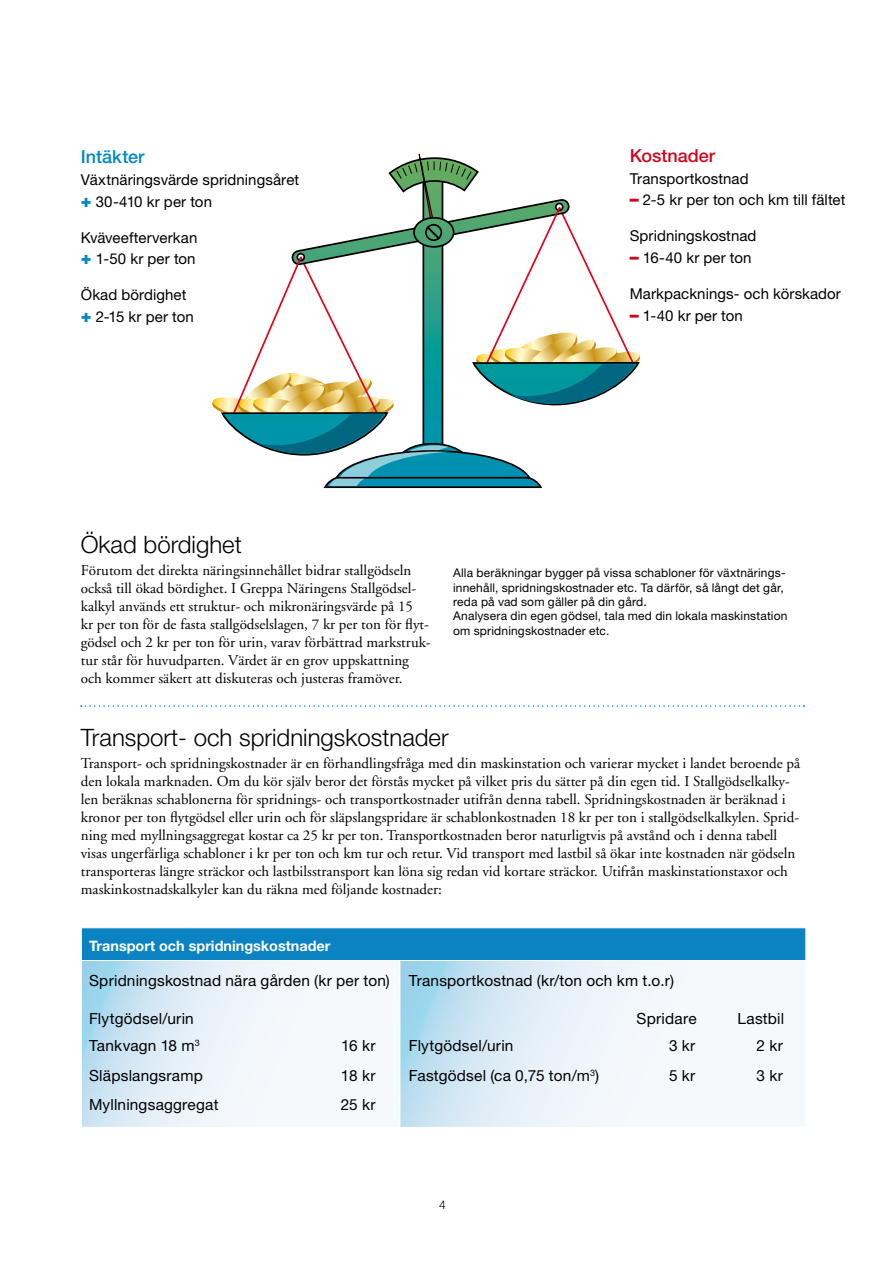
<style>
.page{position:relative;width:885px;height:1263px;background:#fff}
.page>*{position:absolute;margin:0;border:0;box-sizing:border-box;transform-origin:0 0}
.t1{font:300 24px "Helvetica Neue LT";color:#000}
.t2{font:500 18px "Helvetica Neue LT";color:#cd071e}
.t3{font:500 18px "Helvetica Neue LT";color:#0087c8}
.t4{font:15.45px "Helvetica Neue LT";letter-spacing:.015em;color:#000}
.t5{font:15px/18px "Adobe Garamond";color:#000}
.t6{font:15px/21.6px "Helvetica Neue LT";letter-spacing:.005em;color:#000}
.t7{font:700 14.4px "Helvetica Neue LT";color:#fff}
.t8{font:12px/14.4px "Helvetica Neue LT";letter-spacing:.015em;color:#000}
.t9{font:300 12px "Helvetica Neue LT";color:#000}
.s1{font-weight:900;font-size:18px;color:#0087c8}
.s2{font-weight:900;font-size:18px;color:#cd071e}
</style>
<div class="page">
<svg style="left:83px;top:961px;width:237px;height:165px"></svg>
<div style="left:81px;top:958px;width:319px;height:170px;border:1px solid #fff"></div>
<svg style="left:401px;top:961px;width:291px;height:165px"></svg>
<div style="left:399px;top:958px;width:407px;height:170px;border:1px solid #fff"></div>
<svg style="left:81px;top:927px;width:725px;height:34px;background:#1b8bc6"></svg>
<svg style="left:212px;top:154px;width:428px;height:335px"></svg>
<svg style="left:81px;top:705px;width:723px;height:2px"></svg>
<p class="t3" style="left:81px;top:146px;width:65px">Intäkter</p>
<p class="t6" style="left:81px;top:169px;width:220px">Växtnäringsvärde spridningsåret <span class="s1">+</span> 30-410 kr per ton</p>
<p class="t6" style="left:81px;top:226px;width:118px">Kväveefterverkan <span class="s1">+</span> 1-50 kr per ton</p>
<p class="t6" style="left:81px;top:284px;width:114px">Ökad bördighet <span class="s1">+</span> 2-15 kr per ton</p>
<p class="t2" style="left:629px;top:144px;width:87px">Kostnader</p>
<p class="t6" style="left:629px;top:167px;width:120px">Transportkostnad</p>
<p class="t6" style="left:629px;top:189px;width:217px"><span class="s2">–</span> 2-5 kr per ton och km till fältet</p>
<p class="t6" style="left:629px;top:225px;width:128px">Spridningskostnad</p>
<p class="t6" style="left:629px;top:247px;width:123px"><span class="s2">–</span> 16-40 kr per ton</p>
<p class="t6" style="left:629px;top:283px;width:213px">Markpacknings- och körskador</p>
<p class="t6" style="left:629px;top:304px;width:115px"><span class="s2">–</span> 1-40 kr per ton</p>
<h1 class="t1" style="left:81px;top:529px;width:162px">Ökad bördighet</h1>
<p class="t5" style="left:81px;top:561px;width:351px">Förutom det direkta näringsinnehållet bidrar stallgödseln också till ökad bördighet. I Greppa Näringens Stallgödsel&shy;kalkyl används ett struktur- och mikronäringsvärde på 15<br>kr per ton för de fasta stallgödselslagen, 7 kr per ton för flyt&shy;gödsel och 2 kr per ton för urin, varav förbättrad markstruk&shy;tur står för huvudparten. Värdet är en grov uppskattning och kommer säkert att diskuteras och justeras framöver.</p>
<p class="t8" style="left:453px;top:565px;width:336px">Alla beräkningar bygger på vissa schabloner för växtnärings&shy;innehåll, spridningskostnader etc. Ta därför, så långt det går, reda på vad som gäller på din gård.<br>Analysera din egen gödsel, tala med din lokala maskinstation om spridningskostnader etc.</p>
<h1 class="t1" style="left:81px;top:723px;width:369px">Transport- och spridningskostnader</h1>
<p class="t5" style="left:81px;top:755px;width:720px">Transport- och spridningskostnader är en förhandlingsfråga med din maskinstation och varierar mycket i landet beroende på den lokala marknaden. Om du kör själv beror det förstås mycket på vilket pris du sätter på din egen tid. I Stallgödselkalky&shy;len beräknas schablonerna för spridnings- och transportkostnader utifrån denna tabell. Spridningskostnaden är beräknad i kronor per ton flytgödsel eller urin och för släpslangspridare är schablonkostnaden 18 kr per ton i stallgödselkalkylen. Sprid&shy;ning med myllningsaggregat kostar ca 25 kr per ton. Transportkostnaden beror naturligtvis på avstånd och i denna tabell visas ungerfärliga schabloner i kr per ton och km tur och retur. Vid transport med lastbil så ökar inte kostnaden när gödseln transporteras längre sträckor och lastbilsstransport kan löna sig redan vid kortare sträckor. Utifrån maskinstationstaxor och maskinkostnadskalkyler kan du räkna med följande kostnader:</p>
<p class="t7" style="left:89px;top:937px;width:243px">Transport och spridningskostnader</p>
<p class="t4" style="left:89px;top:971px;width:586px">Spridningskostnad nära gården (kr per ton) Transportkostnad (kr/ton och km t.o.r)</p>
<p class="t4" style="left:89px;top:1009px;width:106px">Flytgödsel/urin</p>
<p class="t4" style="left:636px;top:1009px;width:61px">Spridare</p>
<p class="t4" style="left:737px;top:1009px;width:48px">Lastbil</p>
<p class="t4" style="left:89px;top:1036px;width:112px">Tankvagn 18 m<sup>3</sup></p>
<p class="t4" style="left:341px;top:1036px;width:36px">16 kr</p>
<p class="t4" style="left:408px;top:1036px;width:106px">Flytgödsel/urin</p>
<p class="t4" style="left:669px;top:1036px;width:28px">3 kr</p>
<p class="t4" style="left:756px;top:1036px;width:28px">2 kr</p>
<p class="t4" style="left:89px;top:1066px;width:115px">Släpslangsramp</p>
<p class="t4" style="left:340px;top:1066px;width:36px">18 kr</p>
<p class="t4" style="left:408px;top:1066px;width:192px">Fastgödsel (ca 0,75 ton/m<sup>3</sup>)</p>
<p class="t4" style="left:669px;top:1066px;width:28px">5 kr</p>
<p class="t4" style="left:756px;top:1066px;width:28px">3 kr</p>
<p class="t4" style="left:89px;top:1095px;width:131px">Myllningsaggregat</p>
<p class="t4" style="left:341px;top:1095px;width:36px">25 kr</p>
<p class="t9" style="left:439px;top:1197px;width:8px">4</p>
</div>
